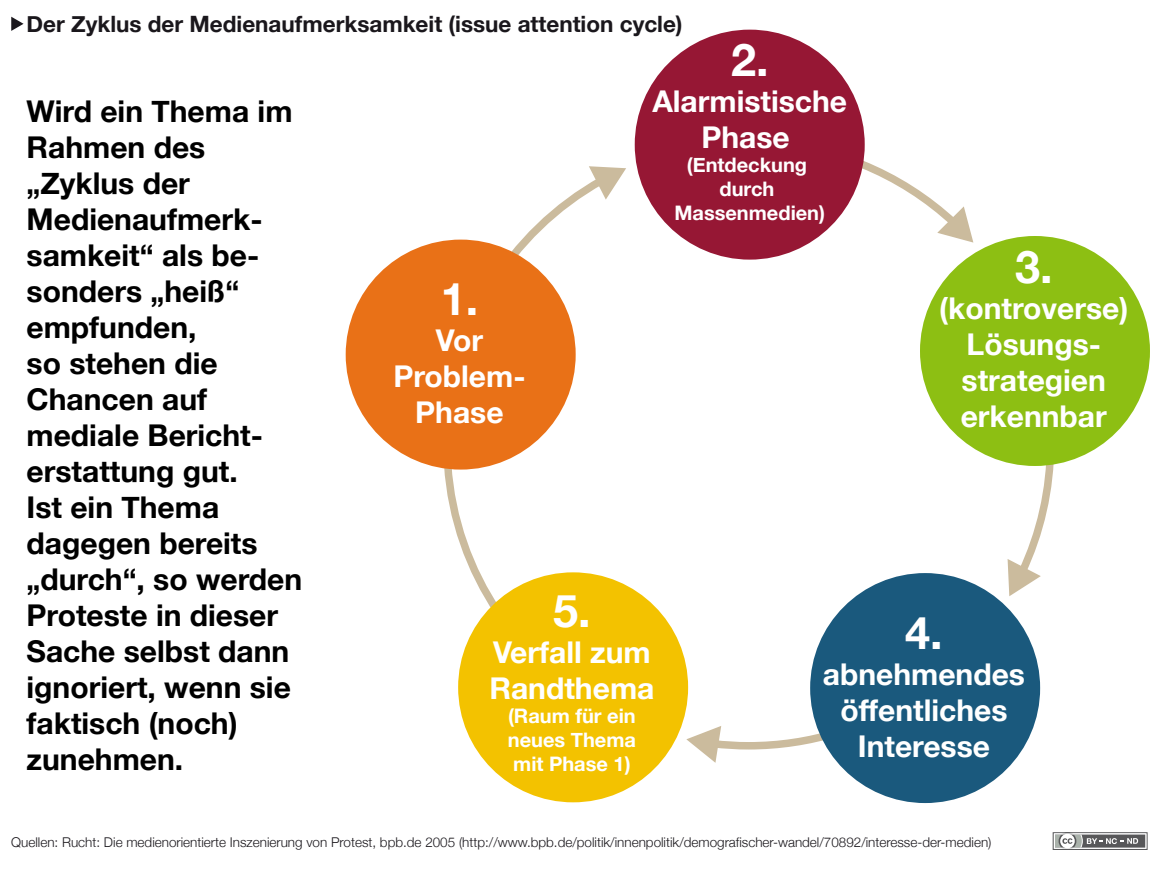
<style>
.page{position:relative;width:1175px;height:875px;background:#fff}
.page>*{position:absolute;margin:0;border:0;box-sizing:border-box;transform-origin:0 0}
.t1{font:700 45px "Helvetica Neue";color:#fff}
.t2{font:700 30px/36px "Helvetica Neue";color:#000}
.t3{font:700 30px/36px "Helvetica Neue";color:#fff;text-align:center}
.t4{font:700 22.5px "Helvetica Neue";color:#1a171c}
.t5{font:700 20px/24px "Helvetica Neue";color:#fff;text-align:justify}
.t6{font:300 13.5px "Helvetica Neue";color:#1a171c}
</style>
<div class="page">
<svg style="left:444px;top:469px;width:158px;height:243px"></svg>
<svg style="left:440px;top:183px;width:149px;height:201px"></svg>
<svg style="left:589px;top:166px;width:37px;height:34px"></svg>
<svg style="left:1008px;top:463px;width:48px;height:133px"></svg>
<svg style="left:686px;top:686px;width:151px;height:77px"></svg>
<svg style="left:848px;top:161px;width:125px;height:82px"></svg>
<svg style="left:1053px;top:832px;width:95px;height:18px;background:#959696"></svg>
<svg style="left:11px;top:17px;width:13px;height:14px"></svg>
<div style="left:346px;top:240px;width:230px;height:230px;background:#e97117;border-radius:50%"></div>
<div style="left:458px;top:572px;width:230px;height:230px;background:#f3c200;border-radius:50%"></div>
<div style="left:810px;top:573px;width:230px;height:230px;background:#1a597d;border-radius:50%"></div>
<div style="left:920px;top:236px;width:230px;height:230px;background:#8dbf13;border-radius:50%"></div>
<div style="left:635px;top:30px;width:230px;height:230px;background:#961734;border-radius:50%"></div>
<p class="t4" style="left:27px;top:6px;width:658px">Der Zyklus der Medienaufmerksamkeit (issue attention cycle)</p>
<p class="t2" style="left:27px;top:94px;width:277px">Wird ein Thema im<br>Rahmen des „Zyklus der<br>Medienaufmerk&shy;samkeit“ als be&shy;sonders „heiß“ empfunden,<br>so stehen die<br>Chancen auf mediale Bericht&shy;erstattung gut.<br>Ist ein Thema dagegen bereits „durch“, so werden<br>Proteste in dieser<br>Sache selbst dann ignoriert, wenn sie faktisch (noch) zunehmen.</p>
<h1 class="t1" style="left:441px;top:263px;width:39px">1.</h1>
<p class="t3" style="left:393px;top:323px;width:134px">Vor<br>Problem-<br>Phase</p>
<h1 class="t1" style="left:731px;top:25px;width:39px">2.</h1>
<p class="t3" style="left:652px;top:84px;width:196px">Alarmistische<br>Phase</p>
<p class="t5" style="left:674px;top:154px;width:152px;text-align:center">(Entdeckung durch<br>Massenmedien)</p>
<h1 class="t1" style="left:1015px;top:232px;width:39px">3.</h1>
<p class="t3" style="left:939px;top:292px;width:190px">(kontroverse)<br>Lösungs&shy;strategien erkennbar</p>
<h1 class="t1" style="left:553px;top:576px;width:39px">5.</h1>
<p class="t3" style="left:489px;top:635px;width:166px;text-align:left">Verfall zum<br>Randthema</p>
<p class="t5" style="left:508px;top:705px;width:130px">(Raum für ein neues Thema mit Phase 1)</p>
<h1 class="t1" style="left:905px;top:598px;width:39px">4.</h1>
<p class="t3" style="left:823px;top:657px;width:204px">abnehmendes öffentliches<br>Interesse</p>
<p class="t6" style="left:11px;top:831px;width:982px">Quellen: Rucht: Die medienorientierte Inszenierung von Protest, bpb.de 2005 (http://www.bpb.de/politik/innenpolitik/demografischer-wandel/70892/interesse-der-medien)</p>
</div>
